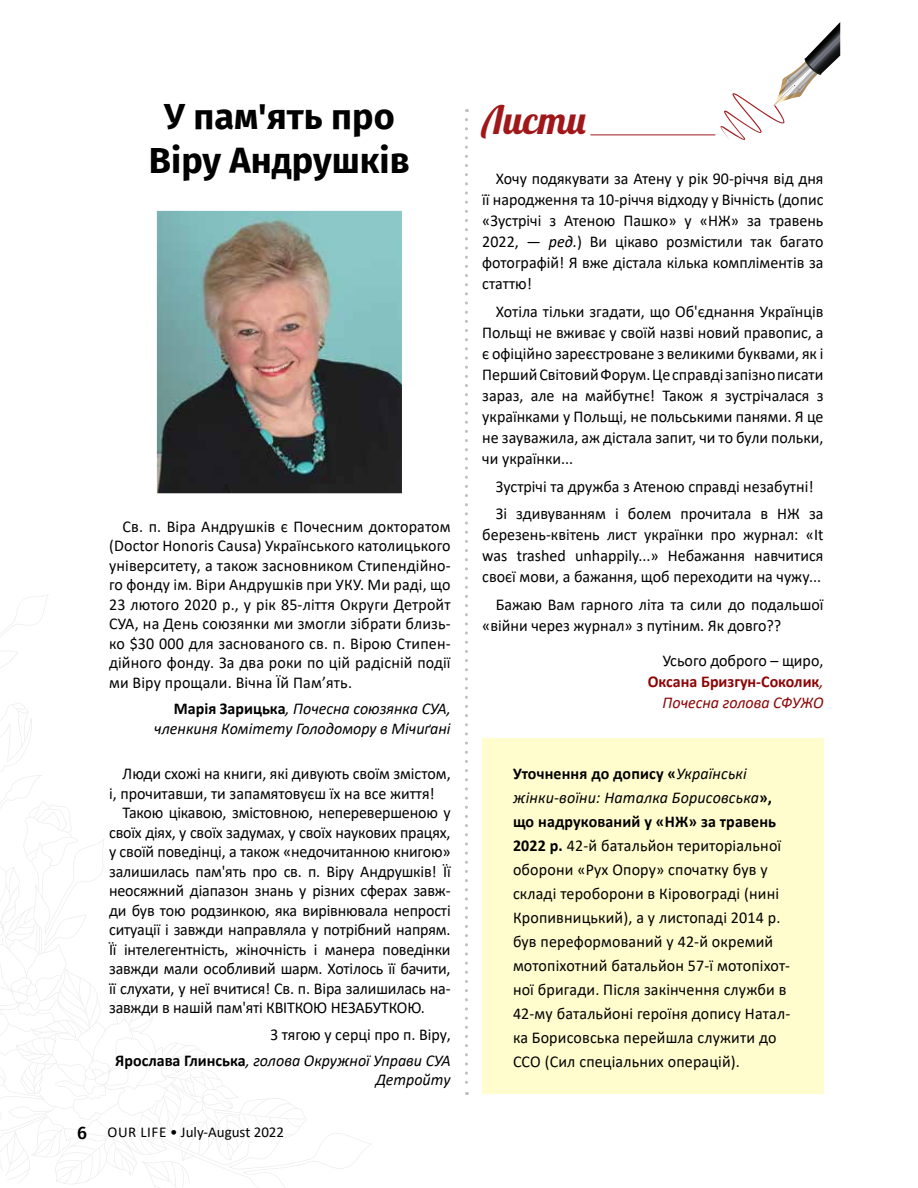
<style>
.page{position:relative;width:918px;height:1188px;background:#fff}
.page>*{position:absolute;margin:0;border:0;box-sizing:border-box;transform-origin:0 0}
.t1{font:39px "Lobster";color:#a0171a}
.t2{font:700 36px/43.2px "Fira Sans";color:#000;text-align:center}
.t3{font:16.5px/21px "Calibri";color:#000;text-align:justify}
.t4{font:italic 16.5px/19.5px "Calibri";color:#000;text-align:right}
.t5{font:700 16.5px/21px "Calibri";color:#8d0405;text-align:right}
.t6{font:15px "Calibri";color:#000}
.s1{font-weight:700;font-style:normal}
.s2{font-style:normal}
.s3{font-family:"Fira Sans";font-weight:500;font-size:18px}
.s4{font-style:italic}
.s5{font-weight:400;color:#000}
.s6{font-weight:400;font-style:italic}
.s7{font-weight:700}
</style>
<div class="page">
<svg style="left:0;top:594px;width:371px;height:594px"></svg>
<div style="left:482px;top:738px;width:342px;height:356px;background:#fffccd"></div>
<svg style="left:720px;top:22px;width:120px;height:118px"></svg>
<hr style="left:590px;top:135px;width:125px;height:1px;background:#a0171a">
<img style="left:157px;top:211px;width:244px;height:282px">
<div style="left:154px;top:208px;width:250px;height:288px;border:2px solid #fff"></div>
<svg style="left:465px;top:120px;width:3px;height:975px"></svg>
<h2 class="t2" style="left:149px;top:93px;width:262px">У пам'ять про<br>Віру Андрушків</h2>
<p class="t3" style="left:109px;top:516px;width:343px;line-height:19.5px;text-indent:14px">Св. п. Віра Андрушків є Почесним докторатом (Doctor Honoris Causa) Українського католицького університету, а також засновником Стипендійно&shy;го фонду ім. Віри Андрушків при УКУ. Ми раді, що 23 лютого 2020 р., у рік 85-ліття Округи Детройт СУА, на День союзянки ми змогли зібрати близь&shy;ко $30 000 для заснованого св. п. Вірою Стипен&shy;дійного фонду. За два роки по цій радісній події ми Віру прощали. Вічна Їй Пам’ять.</p>
<p class="t4" style="left:154px;top:698px;width:298px"><span class="s1">Марія Зарицька</span>, Почесна союзянка СУА, членкиня Комітету Голодомору в Мічиґані</p>
<p class="t3" style="left:123px;top:763px;width:330px">Люди схожі на книги, які дивують своїм змістом,</p>
<p class="t3" style="left:109px;top:782px;width:327px">і, прочитавши, ти запамятовуєш їх на все життя!</p>
<p class="t3" style="left:123px;top:802px;width:330px">Такою цікавою, змістовною, неперевершеною у</p>
<p class="t3" style="left:109px;top:821px;width:343px">своїх діях, у своїх задумах, у своїх наукових працях,</p>
<p class="t3" style="left:109px;top:841px;width:343px">у своїй поведінці, а також «недочитанною книгою»</p>
<p class="t3" style="left:109px;top:860px;width:343px">залишилась пам'ять про св. п. Віру Андрушків! Її</p>
<p class="t3" style="left:109px;top:880px;width:343px">неосяжний діапазон знань у різних сферах завж-</p>
<p class="t3" style="left:109px;top:899px;width:343px">ди був тою родзинкою, яка вирівнювала непрості</p>
<p class="t3" style="left:109px;top:919px;width:343px">ситуації і завжди направляла у потрібний напрям.</p>
<p class="t3" style="left:109px;top:938px;width:343px">Її інтелегентність, жіночність і манера поведінки</p>
<p class="t3" style="left:109px;top:958px;width:343px">завжди мали особливий шарм. Хотілось її бачити,</p>
<p class="t3" style="left:109px;top:977px;width:343px">її слухати, у неї вчитися! Св. п. Віра залишилась на-</p>
<p class="t3" style="left:109px;top:997px;width:317px">завжди в нашій пам'яті КВІТКОЮ НЕЗАБУТКОЮ.</p>
<p class="t4" style="left:115px;top:1020px;width:337px;line-height:26.2px"><span class="s2">З тягою у серці про п. Віру,<br></span><span class="s1">Ярослава Глинська</span>, голова Окружної Управи СУА</p>
<p class="t4" style="left:376px;top:1069px;width:76px">Детройту</p>
<p class="t6" style="left:77px;top:1122px;width:209px"><span class="s3">6</span> OUR LIFE • July-August 2022</p>
<h1 class="t1" style="left:482px;top:95px;width:105px">Листи</h1>
<p class="t3" style="left:482px;top:168px;width:343px;text-indent:13px">Хочу подякувати за Атену у рік 90-річчя від дня її народження та 10-річчя відходу у Вічність (допис «Зустрічі з Атеною Пашко» у «НЖ» за травень 2022, — <span class="s4">ред.</span>) Ви цікаво розмістили так багато фотографій! Я вже дістала кілька компліментів за статтю!</p>
<p class="t3" style="left:482px;top:300px;width:343px;text-indent:13px">Хотіла тільки згадати, що Об'єднання Українців Польщі не вживає у своїй назві новий правопис, а є офіційно зареєстроване з великими буквами, як і Перший Світовий Форум. Це справді запізно писати зараз, але на майбутнє! Також я зустрічалася з українками у Польщі, не польськими панями. Я це не зауважила, аж дістала запит, чи то були польки, чи українки...</p>
<p class="t3" style="left:496px;top:472px;width:329px;line-height:27.8px">Зустрічі та дружба з Атеною справді незабутні!<br>Зі здивуванням і болем прочитала в НЖ за</p>
<p class="t3" style="left:482px;top:524px;width:343px">березень-квітень лист українки про журнал: «It was trashed unhappily...» Небажання навчитися своєї мови, а бажання, щоб переходити на чужу...</p>
<p class="t3" style="left:482px;top:594px;width:343px;text-indent:13px">Бажаю Вам гарного літа та сили до подальшої «війни через журнал» з путіним. Як довго??</p>
<p class="t5" style="left:648px;top:649px;width:177px"><span class="s5">Усього доброго – щиро,<br></span>Оксана Бризгун-Соколик<span class="s6">,<br>Почесна голова СФУЖО</span></p>
<p class="t3" style="left:513px;top:761px;width:279px;line-height:24px;text-align:left"><span class="s7">Уточнення до допису «</span><span class="s4">Українські жінки-воїни: Наталка Борисовська</span><span class="s7">», що надрукований у «НЖ» за травень 2022 р.</span> 42-й батальйон територіальної оборони «Рух Опору» спочатку був у складі тероборони в Кіровограді (нині Кропивницький), а у листопаді 2014 р. був переформований у 42-й окремий мотопіхотний батальйон 57-ї мотопіхот&shy;ної бригади. Після закінчення служби в 42-му батальйоні героїня допису Натал&shy;ка Борисовська перейшла служити до ССО (Сил спеціальних операцій).</p>
</div>
